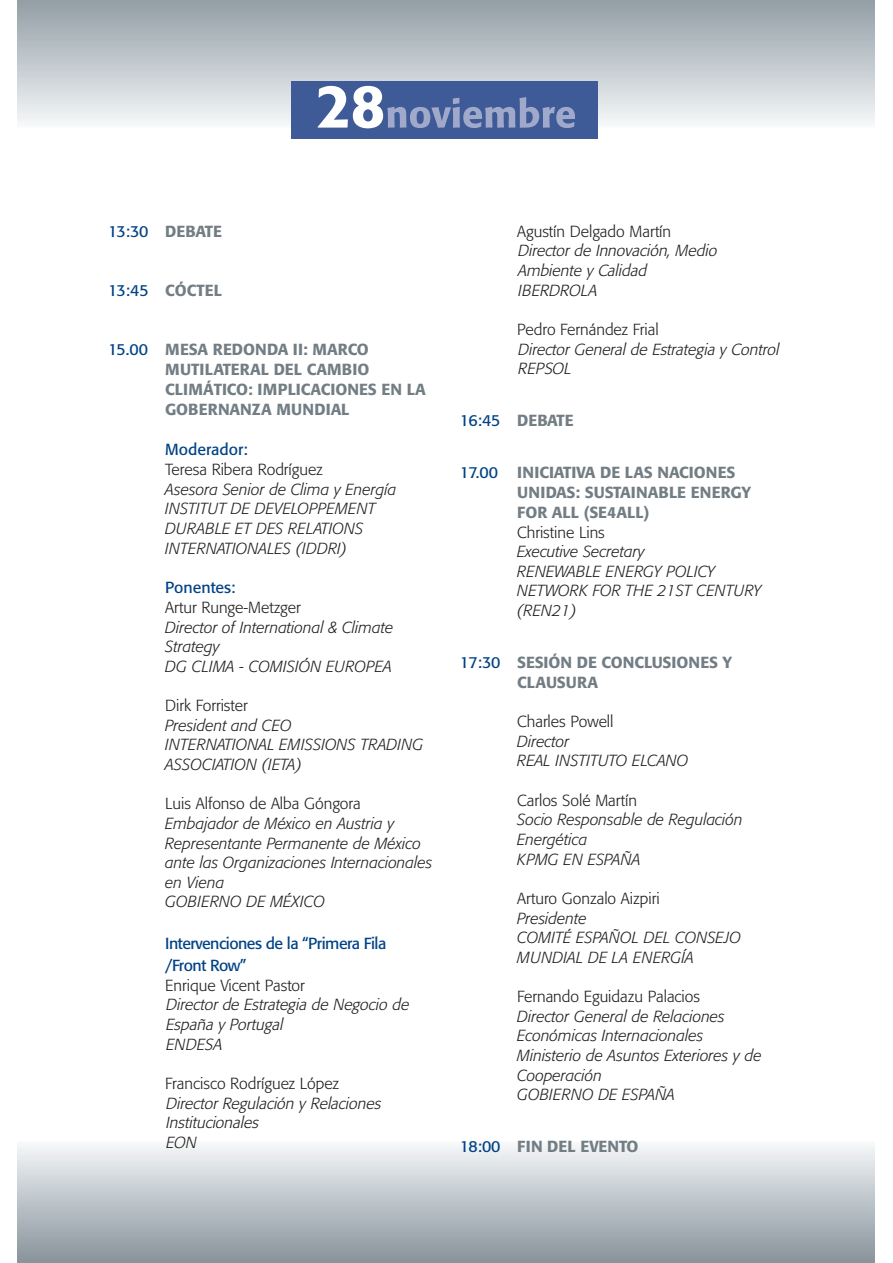
<style>
.page{position:relative;width:893px;height:1263px;background:#fff}
.page>*{position:absolute;margin:0;border:0;box-sizing:border-box;transform-origin:0 0}
.t1{font:500 60.45px "Formata";color:#fff}
.t2{font:italic 300 15.9px/19.6px "Formata";color:#231f20}
.t3{font:300 15.9px "Formata";color:#231f20}
.t4{font:500 15.9px/20px "Formata";color:#727d84}
.t5{font:italic 300 15.9px/19.6px "Formata";color:#231f20}
.t6{font:15.9px/21.5px "Formata";letter-spacing:-.03em;color:#004286}
.t7{font:15.9px "Formata";color:#004286}
.s1{font-weight:400;color:#004286}
</style>
<div class="page">
<div style="left:18px;top:1141px;width:857px;height:122px;background:linear-gradient(to bottom,#f5f8fa,#87939b)"></div>
<div style="left:18px;top:0;width:857px;height:127px;background:linear-gradient(to bottom,#929ea5,#f5f8f9)"></div>
<div style="left:291px;top:81px;width:307px;height:58px;background:#3e5a97"></div>
<svg style="left:387px;top:97px;width:188px;height:31px"></svg>
<h1 class="t1" style="left:316px;top:79px;width:71px">28</h1>
<p class="t4" style="left:108px;top:222px;width:115px"><span class="s1">13:30</span> DEBATE</p>
<p class="t4" style="left:108px;top:282px;width:115px"><span class="s1">13:45</span> CÓCTEL</p>
<p class="t4" style="left:165px;top:341px;width:262px;text-indent:-57px"><span class="s1">15.00</span> MESA REDONDA II: MARCO<br>MUTILATERAL DEL CAMBIO<br>CLIMÁTICO: IMPLICACIONES EN LA<br>GOBERNANZA MUNDIAL</p>
<p class="t7" style="left:165px;top:443px;width:84px">Moderador:</p>
<p class="t3" style="left:165px;top:463px;width:159px">Teresa Ribera Rodríguez</p>
<p class="t2" style="left:165px;top:481px;width:232px">Asesora Senior de Clima y Energía<br>INSTITUT DE DEVELOPPEMENT<br>DURABLE ET DES RELATIONS<br>INTERNATIONALES (IDDRI)</p>
<p class="t7" style="left:165px;top:580px;width:72px">Ponentes:</p>
<p class="t3" style="left:165px;top:600px;width:137px">Artur Runge-Metzger</p>
<p class="t2" style="left:165px;top:618px;width:229px">Director of International &amp; Climate<br>Strategy<br>DG CLIMA - COMISIÓN EUROPEA</p>
<p class="t3" style="left:165px;top:698px;width:84px">Dirk Forrister</p>
<p class="t2" style="left:165px;top:717px;width:260px">President and CEO<br>INTERNATIONAL EMISSIONS TRADING<br>ASSOCIATION (IETA)</p>
<p class="t3" style="left:165px;top:797px;width:197px">Luis Alfonso de Alba Góngora</p>
<p class="t2" style="left:165px;top:815px;width:269px">Embajador de México en Austria y<br>Representante Permanente de México ante las Organizaciones Internacionales en Viena<br>GOBIERNO DE MÉXICO</p>
<p class="t6" style="left:165px;top:934px;width:222px">Intervenciones de la “Primera Fila /Front Row”</p>
<p class="t3" style="left:165px;top:978px;width:141px">Enrique Vicent Pastor</p>
<p class="t5" style="left:165px;top:996px;width:248px">Director de Estrategia de Negocio de<br>España y Portugal<br>ENDESA</p>
<p class="t3" style="left:165px;top:1076px;width:175px">Francisco Rodríguez López</p>
<p class="t5" style="left:165px;top:1094px;width:220px">Director Regulación y Relaciones<br>Institucionales<br>EON</p>
<p class="t3" style="left:517px;top:224px;width:156px">Agustín Delgado Martín</p>
<p class="t5" style="left:517px;top:242px;width:204px">Director de Innovación, Medio<br>Ambiente y Calidad<br>IBERDROLA</p>
<p class="t3" style="left:517px;top:322px;width:143px">Pedro Fernández Frial</p>
<p class="t5" style="left:517px;top:340px;width:266px">Director General de Estrategia y Control<br>REPSOL</p>
<p class="t4" style="left:460px;top:411px;width:115px"><span class="s1">16:45</span> DEBATE</p>
<p class="t4" style="left:517px;top:463px;width:235px;text-indent:-57px"><span class="s1">17.00</span> INICIATIVA DE LAS NACIONES<br>UNIDAS: SUSTAINABLE ENERGY<br>FOR ALL (SE4ALL)</p>
<p class="t3" style="left:517px;top:525px;width:89px">Christine Lins</p>
<p class="t2" style="left:517px;top:543px;width:246px">Executive Secretary<br>RENEWABLE ENERGY POLICY<br>NETWORK FOR THE 21ST CENTURY (REN21)</p>
<p class="t4" style="left:517px;top:653px;width:216px;text-indent:-57px"><span class="s1">17:30</span> SESIÓN DE CONCLUSIONES Y<br>CLAUSURA</p>
<p class="t3" style="left:517px;top:715px;width:98px">Charles Powell</p>
<p class="t2" style="left:517px;top:733px;width:173px">Director<br>REAL INSTITUTO ELCANO</p>
<p class="t3" style="left:517px;top:793px;width:121px">Carlos Solé Martín</p>
<p class="t2" style="left:517px;top:811px;width:227px">Socio Responsable de Regulación<br>Energética<br>KPMG EN ESPAÑA</p>
<p class="t3" style="left:517px;top:891px;width:144px">Arturo Gonzalo Aizpiri</p>
<p class="t2" style="left:517px;top:909px;width:225px">Presidente<br>COMITÉ ESPAÑOL DEL CONSEJO<br>MUNDIAL DE LA ENERGÍA</p>
<p class="t3" style="left:517px;top:989px;width:184px">Fernando Eguidazu Palacios</p>
<p class="t2" style="left:517px;top:1007px;width:246px">Director General de Relaciones<br>Económicas Internacionales<br>Ministerio de Asuntos Exteriores y de<br>Cooperación<br>GOBIERNO DE ESPAÑA</p>
<p class="t4" style="left:460px;top:1137px;width:180px"><span class="s1">18:00</span> FIN DEL EVENTO</p>
</div>
